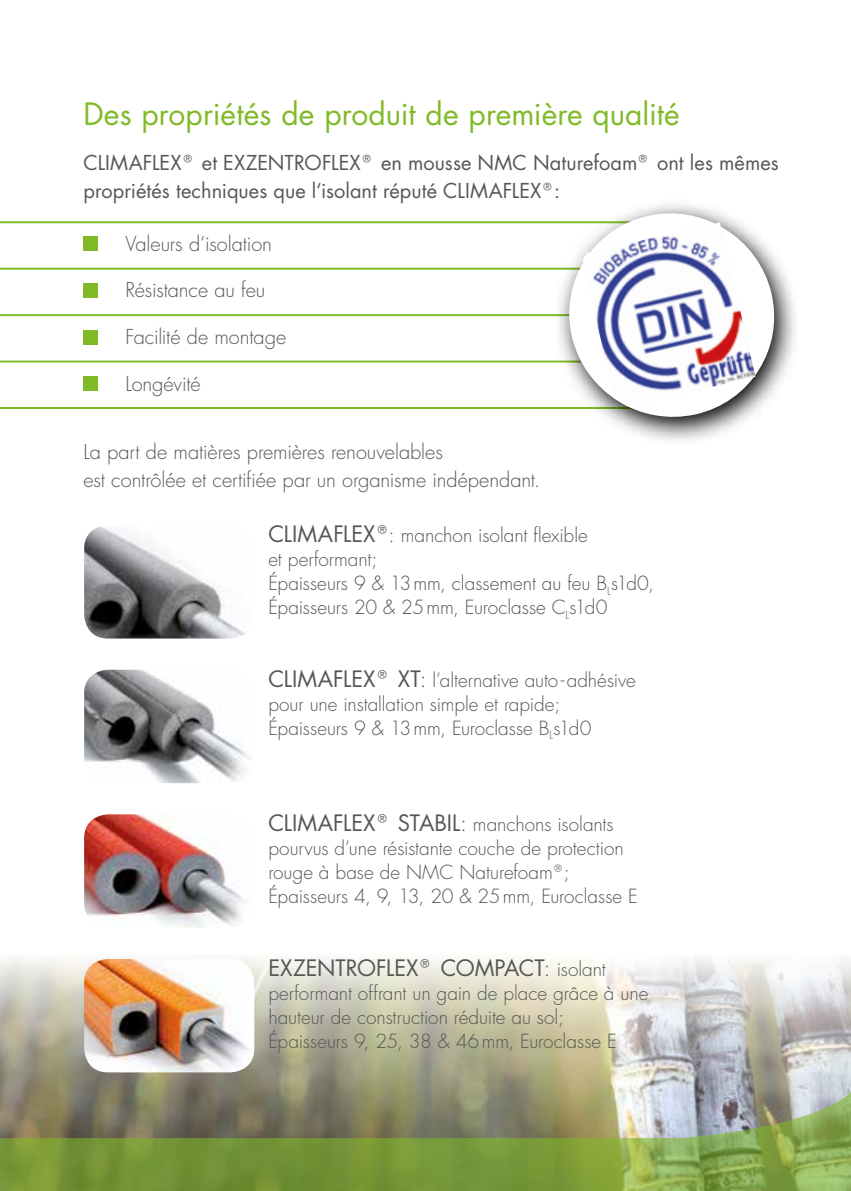
<style>
.page{position:relative;width:851px;height:1191px;background:#fff}
.page>*{position:absolute;margin:0;border:0;box-sizing:border-box;transform-origin:0 0}
.t1{font:30px "Futura CE";letter-spacing:.005em;color:#80ba27}
.t2{font:22px "Futura CE";color:#575756}
.t3{font:300 20px/28px "Futura CE";letter-spacing:-.005em;color:#575756}
.t4{font:20px/28px "Futura CE";letter-spacing:.005em;color:#575756}
.t5{font:300 19px/24px "Futura CE";letter-spacing:-.005em;color:#575756}
.s1{font-weight:400;font-size:22px}
.s2{font-size:20px}
.s3{font-size:22px}
.s4{font-weight:300}
.s5{font-weight:300;font-size:19px}
</style>
<div class="page">
<img style="left:0;top:958px;width:850px;height:112px">
<svg style="left:0;top:1070px;width:850px;height:121px;background:#899760"></svg>
<div style="left:83px;top:236px;width:15px;height:15px;background:#80ba27"></div>
<div style="left:83px;top:283px;width:15px;height:14px;background:#80ba27"></div>
<div style="left:83px;top:330px;width:15px;height:14px;background:#80ba27"></div>
<div style="left:83px;top:376px;width:15px;height:15px;background:#80ba27"></div>
<hr style="left:0;top:268px;width:655px;height:2px;background:#80ba27">
<hr style="left:0;top:221px;width:655px;height:2px;background:#80ba27">
<hr style="left:0;top:314px;width:655px;height:2px;background:#80ba27">
<hr style="left:0;top:360px;width:655px;height:2px;background:#80ba27">
<hr style="left:0;top:407px;width:655px;height:2px;background:#80ba27">
<svg style="left:553px;top:221px;width:243px;height:219px"></svg>
<svg style="left:559px;top:204px;width:225px;height:223px"></svg>
<img style="left:582px;top:222px;width:173px;height:184px">
<img style="left:84px;top:526px;width:161px;height:112px">
<img style="left:84px;top:669px;width:168px;height:114px">
<img style="left:84px;top:814px;width:162px;height:113px">
<img style="left:84px;top:959px;width:170px;height:113px">
<h1 class="t1" style="left:83px;top:95px;width:597px">Des propriétés de produit de première qualité</h1>
<p class="t4" style="left:83px;top:149px;width:696px">CLIMAFLEX® et EXZENTROFLEX® en mousse NMC Naturefoam® ont les mêmes propriétés techniques que l‘isolant réputé CLIMAFLEX®:</p>
<p class="t3" style="left:125px;top:230px;width:148px">Valeurs d‘isolation</p>
<p class="t3" style="left:125px;top:276px;width:141px">Résistance au feu</p>
<p class="t3" style="left:125px;top:323px;width:162px">Facilité de montage</p>
<p class="t3" style="left:125px;top:370px;width:77px">Longévité</p>
<p class="t3" style="left:83px;top:437px;width:458px">La part de matières premières renouvelables<br>est contrôlée et certifiée par un organisme indépendant.</p>
<p class="t5" style="left:268px;top:523px;width:387px"><span class="s1">CLIMAFLEX®</span><span class="s2">:</span> manchon isolant flexible<br>et performant;<br>Épaisseurs 9 &amp; 13mm, classement au feu B<sub>L</sub>s1d0, Épaisseurs 20 &amp; 25mm, Euroclasse C<sub>L</sub>s1d0</p>
<p class="t5" style="left:268px;top:668px;width:369px"><span class="s1">CLIMAFLEX® XT</span><span class="s3">:</span> l’alternative auto-adhésive pour une installation simple et rapide;<br>Épaisseurs 9 &amp; 13mm, Euroclasse B<sub>L</sub>s1d0</p>
<p class="t2" style="left:268px;top:809px;width:347px">CLIMAFLEX® STABIL<span class="s4">:</span> <span class="s5">manchons isolants</span></p>
<p class="t5" style="left:268px;top:836px;width:371px">pourvus d’une résistante couche de protection rouge à base de NMC Naturefoam®;<br>Épaisseurs 4, 9, 13, 20 &amp; 25mm, Euroclasse E</p>
<p class="t2" style="left:268px;top:954px;width:339px">EXZENTROFLEX® COMPACT<span class="s4">:</span> <span class="s5">isolant</span></p>
<p class="t5" style="left:268px;top:981px;width:381px">performant offrant un gain de place grâce à une hauteur de construction réduite au sol;<br>Épaisseurs 9, 25, 38 &amp; 46mm, Euroclasse E</p>
</div>
